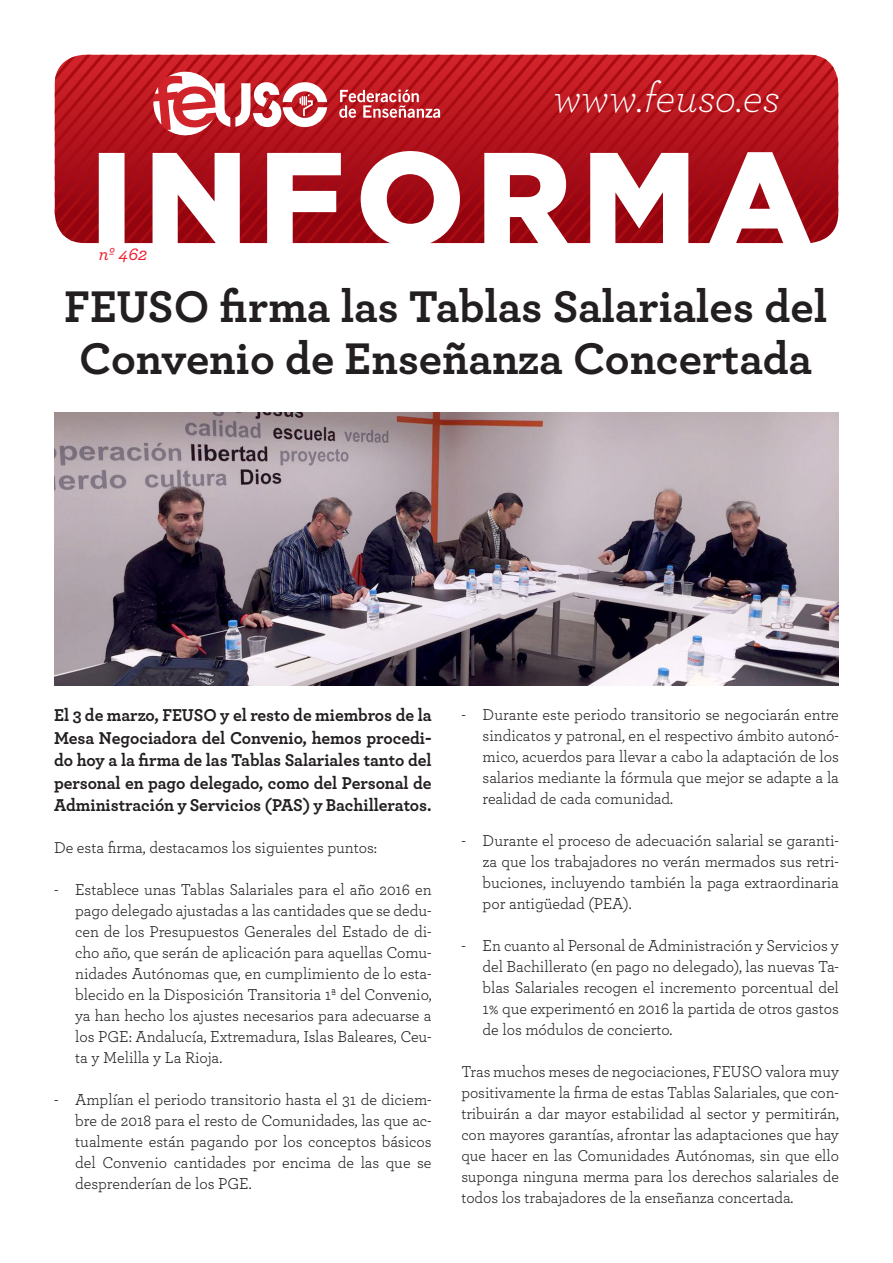
<style>
.page{position:relative;width:893px;height:1263px;background:#fff}
.page>*{position:absolute;margin:0;border:0;box-sizing:border-box;transform-origin:0 0}
.t1{font:700 46.5px/52.1px "Archer Pro";letter-spacing:-.005em;color:#231f20;text-align:center}
.t2{font:italic 300 43.2px "Archer Pro";color:#fff}
.t3{font:italic 500 18.15px "Archer Pro";color:#ee1b2c}
.t4{font:700 18px/22.5px "Archer Pro";letter-spacing:-.005em;color:#231f20;text-align:justify}
.t5{font:16.5px/21px "Archer Pro";letter-spacing:-.005em;color:#231f20;text-align:justify}
.t6{font:16.5px/21px "Archer Pro";letter-spacing:-.005em;color:#231f20;text-align:justify;scale:.96 1}
</style>
<div class="page">
<svg style="left:124px;top:243px;width:660px;height:1px"></svg>
<svg style="left:55px;top:55px;width:783px;height:188px"></svg>
<img style="left:55px;top:412px;width:783px;height:273px">
<p class="t3" style="left:99px;top:241px;width:50px">nº 462</p>
<h2 class="t2" style="left:554px;top:68px;width:228px">www.feuso.es</h2>
<h1 class="t1" style="left:64px;top:278px;width:765px">FEUSO firma las Tablas Salariales del<br>Convenio de Enseñanza Concertada</h1>
<p class="t4" style="left:54px;top:703px;width:379px">El 3 de marzo, FEUSO y el resto de miembros de la Mesa Negociadora del Convenio, hemos procedi&shy;do hoy a la firma de las Tablas Salariales tanto del personal en pago delegado, como del Personal de Administración y Servicios (PAS) y Bachilleratos.</p>
<p class="t5" style="left:54px;top:837px;width:325px">De esta firma, destacamos los siguientes puntos:</p>
<p class="t5" style="left:75px;top:879px;width:358px;text-indent:-21px">- Establece unas Tablas Salariales para el año 2016 en pago delegado ajustadas a las cantidades que se dedu&shy;cen de los Presupuestos Generales del Estado de di&shy;cho año, que serán de aplicación para aquellas Comu&shy;nidades Autónomas que, en cumplimiento de lo esta&shy;blecido en la Disposición Transitoria 1ª del Convenio, ya han hecho los ajustes necesarios para adecuarse a los PGE: Andalucía, Extremadura, Islas Baleares, Ceu&shy;ta y Melilla y La Rioja.</p>
<p class="t5" style="left:75px;top:1089px;width:358px;text-indent:-21px">- Amplían el periodo transitorio hasta el 31 de diciem&shy;bre de 2018 para el resto de Comunidades, las que ac&shy;tualmente están pagando por los conceptos básicos del Convenio cantidades por encima de las que se desprenderían de los PGE.</p>
<p class="t5" style="left:483px;top:703px;width:358px;text-indent:-21px">- Durante este periodo transitorio se negociarán entre sindicatos y patronal, en el respectivo ámbito autonó&shy;mico, acuerdos para llevar a cabo la adaptación de los salarios mediante la fórmula que mejor se adapte a la realidad de cada comunidad.</p>
<p class="t5" style="left:483px;top:829px;width:358px;text-indent:-21px">- Durante el proceso de adecuación salarial se garanti&shy;za que los trabajadores no verán mermados sus retri&shy;buciones, incluyendo también la paga extraordinaria por antigüedad (PEA).</p>
<p class="t5" style="left:483px;top:934px;width:358px;text-indent:-21px">- En cuanto al Personal de Administración y Servicios y del Bachillerato (en pago no delegado), las nuevas Ta&shy;blas Salariales recogen el incremento porcentual del 1% que experimentó en 2016 la partida de otros gastos de los módulos de concierto.</p>
<p class="t6" style="left:461px;top:1060px;width:395px">Tras muchos meses de negociaciones, FEUSO valora muy positivamente la firma de estas Tablas Salariales, que con&shy;tribuirán a dar mayor estabilidad al sector y permitirán, con mayores garantías, afrontar las adaptaciones que hay que hacer en las Comunidades Autónomas, sin que ello suponga ninguna merma para los derechos salariales de todos los trabajadores de la enseñanza concertada.</p>
</div>
